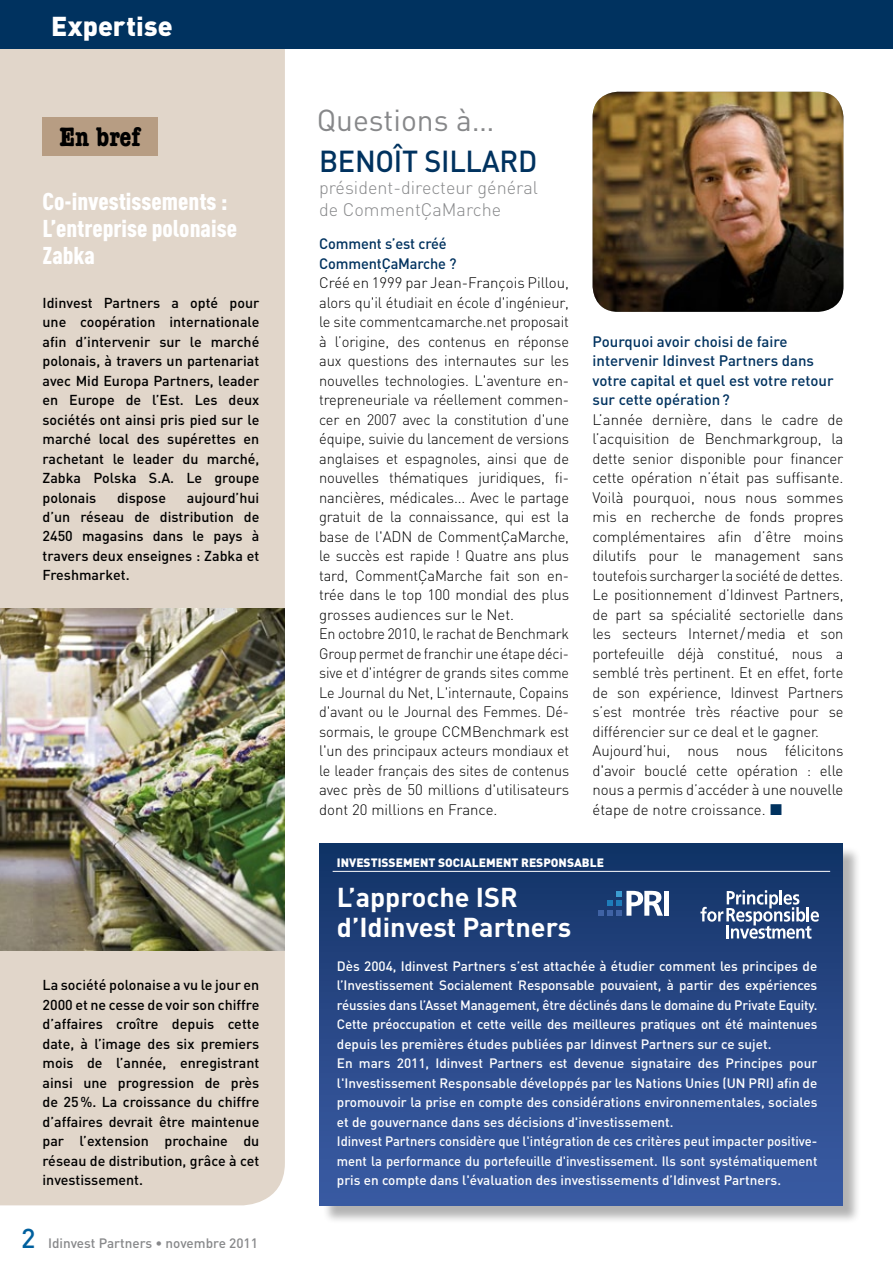
<style>
.page{position:relative;width:893px;height:1263px;background:#fff}
.page>*{position:absolute;margin:0;border:0;box-sizing:border-box;transform-origin:0 0}
.t1{font:500 30px "DIN";letter-spacing:-.01em;color:#00325f;scale:.96 1}
.t2{font:30px "DIN";color:#87888a}
.t3{font:700 27px/30px "DIN";color:#fff}
.t4{font:900 27px "DIN";color:#fff}
.t5{font:700 condensed 27px "American Typewriter LT";color:#000}
.t6{font:900 24px/27px "DIN Cond";color:#fff}
.t7{font:300 18px/21.6px "DIN";color:#87888a}
.t8{font:300 15px/19.5px "DIN";letter-spacing:-.01em;color:#000}
.t9{font:500 15px/19.5px "DIN";color:#00325f}
.t10{font:500 14.25px/19.5px "DIN";color:#000;text-align:justify}
.t11{font:500 13.5px/19.5px "DIN";color:#fff}
.t12{font:500 13.5px "DIN";color:#87888a}
.t13{font:900 12px "DIN";color:#fff}
.s1{font-size:27px;color:#00609e}
</style>
<div class="page">
<img style="left:593px;top:92px;width:250px;height:220px">
<div style="left:0;top:49px;width:285px;height:1156px;background:#e1d6ca"></div>
<div style="left:0;top:0;width:893px;height:49px;background:#00325f"></div>
<div style="left:322px;top:846px;width:540px;height:378px;background:#000;opacity:.3"></div>
<div style="left:320px;top:844px;width:523px;height:361px;background:linear-gradient(to bottom,#133467,#3c5ca5)"></div>
<hr style="left:333px;top:871px;width:497px;height:1px;background:#fff">
<div style="left:664px;top:891px;width:5px;height:25px;background:#fff"></div>
<svg style="left:700px;top:890px;width:119px;height:49px"></svg>
<svg style="left:598px;top:891px;width:65px;height:25px"></svg>
<div style="left:43px;top:117px;width:115px;height:38px;background:#b79d83"></div>
<img style="left:0;top:608px;width:284px;height:342px">
<h2 class="t4" style="left:51px;top:8px;width:123px">EXPERTISE</h2>
<h2 class="t5" style="left:60px;top:121px;width:83px">En bref</h2>
<h3 class="t6" style="left:43px;top:187px;width:196px">Co-investissements :<br>L’entreprise polonaise<br>Zabka</h3>
<p class="t10" style="left:43px;top:292px;width:218px">Idinvest Partners a opté pour une coopération internationale afin d’intervenir sur le marché polonais, à travers un partenariat avec M id Europa Partners, leader en Europe de l’Est. Les deux sociétés ont ainsi pris pied sur le marché local des supérettes en rachetant le leader du marché, Zabka Polska S.A. Le groupe polonais</p>
<p class="t10" style="left:43px;top:487px;width:218px;text-indent:144px">aujourd’hui d’un réseau de distribution de 2450 magasins dans le pays à travers deux enseignes : Zabka et Freshmarket.</p>
<p class="t10" style="left:117px;top:487px;width:51px">dispose</p>
<p class="t10" style="left:43px;top:975px;width:218px">La société polonaise a vu le jour en 2000 et ne cesse de voir son chiffre d’affaires croître depuis cette date, à l’image des six premiers mois de l’année, enregistrant ainsi une progression de près de 25%. La croissance du chiffre d’affaires devrait être maintenue par l’extension prochaine du réseau de distribution, grâce à cet investissement.</p>
<p class="t12" style="left:21px;top:1234px;width:238px"><span class="s1">2</span> Idinvest Partners • novembre 2011</p>
<h1 class="t2" style="left:317px;top:101px;width:179px">Questions à…</h1>
<h1 class="t1" style="left:319px;top:142px;width:229px">Benoît Si llard</h1>
<p class="t7" style="left:319px;top:177px;width:220px">président-directeur général de Commentçamarche</p>
<p class="t9" style="left:319px;top:233px;width:139px">Comment s’est créé<br>Commentçamarche ?</p>
<p class="t8" style="left:319px;top:273px;width:251px">Créé en 1999 par Jean-François Pillou, alors qu'il étudiait en école d'ingénieur, le site commentcamarche.net proposait à l’origine, des contenus en réponse aux questions des internautes sur les nouvelles technologies. L'aventure en&shy;trepreneuriale va réellement commen&shy;cer en 2007 avec la constitution d'une équipe, suivie du lancement de versions anglaises et espagnoles, ainsi que de nouvelles thématiques juridiques, fi&shy;nancières, médicales... Avec le partage gratuit de la connaissance, qui est la base de l'ADN de CommentçaMarche, le succès est rapide ! Quatre ans plus tard, CommentçaMarche fait son en&shy;trée dans le top 100 mondial des plus grosses audiences sur le Net.<br>En octobre 2010, le rachat de Benchmark Group permet de franchir une étape déci&shy;sive et d'intégrer de grands sites comme Le Journal du Net, L'internaute, Copains d'avant ou le Journal des Femmes. Dé&shy;sormais, le groupe CCMBenchmark est l'un des principaux acteurs mondiaux et le leader français des sites de contenus avec près de 50 millions d'utilisateurs dont 20 millions en France.</p>
<p class="t9" style="left:593px;top:331px;width:243px">Pourquoi avoir choisi de faire intervenir Idinvest Partners dans votre capital et quel est votre retour sur cette opération?</p>
<p class="t8" style="left:593px;top:409px;width:252px">L’année dernière, dans le cadre de l’acquisition de Benchmarkgroup, la dette senior disponible pour financer cette opération n’était pas suffisante.<br>Voilà pourquoi, nous nous sommes mis en recherche de fonds propres complémentaires afin d’être moins dilutifs pour le management sans toutefois surcharger la société de dettes.<br>Le positionnement d’Idinvest Partners, de part sa spécialité sectorielle dans les secteurs Internet/media et son portefeuille déjà constitué, nous a semblé très pertinent. Et en effet, forte de son expérience, Idinvest Partners s’est montrée très réactive pour se différencier sur ce deal et le gagner.<br>Aujourd’hui, nous nous félicitons d'avoir bouclé cette opération : elle nous a permis d’accéder à une nouvelle étape de notre croissance.</p>
<p class="t13" style="left:337px;top:854px;width:267px">INVESTISSEMENT SOCIALEMENT RESPONSABLE</p>
<h2 class="t3" style="left:337px;top:881px;width:236px">L’approche ISR d’Idinvest Partners</h2>
<p class="t11" style="left:337px;top:955px;width:482px">Dès 2004, Idinvest Partners s’est attachée à étudier comment les principes de l’Investissement Socialement Responsable pouvaient, à partir des expériences réussies dans l’Asset Management, être déclinés dans le domaine du Private Equity.<br>Cette préoccupation et cette veille des meilleures pratiques ont été maintenues depuis les premières études publiées par Idinvest Partners sur ce sujet.<br>En mars 2011, Idinvest Partners est devenue signataire des Principes pour l'Investissement Responsable développés par les Nations Unies (UN PRI) afin de promouvoir la prise en compte des considérations environnementales, sociales et de gouvernance dans ses décisions d'investissement.<br>Idinvest Partners considère que l'intégration de ces critères peut impacter positive&shy;ment la performance du portefeuille d'investissement. Ils sont systématiquement pris en compte dans l'évaluation des investissements d’Idinvest Partners.</p>
</div>
